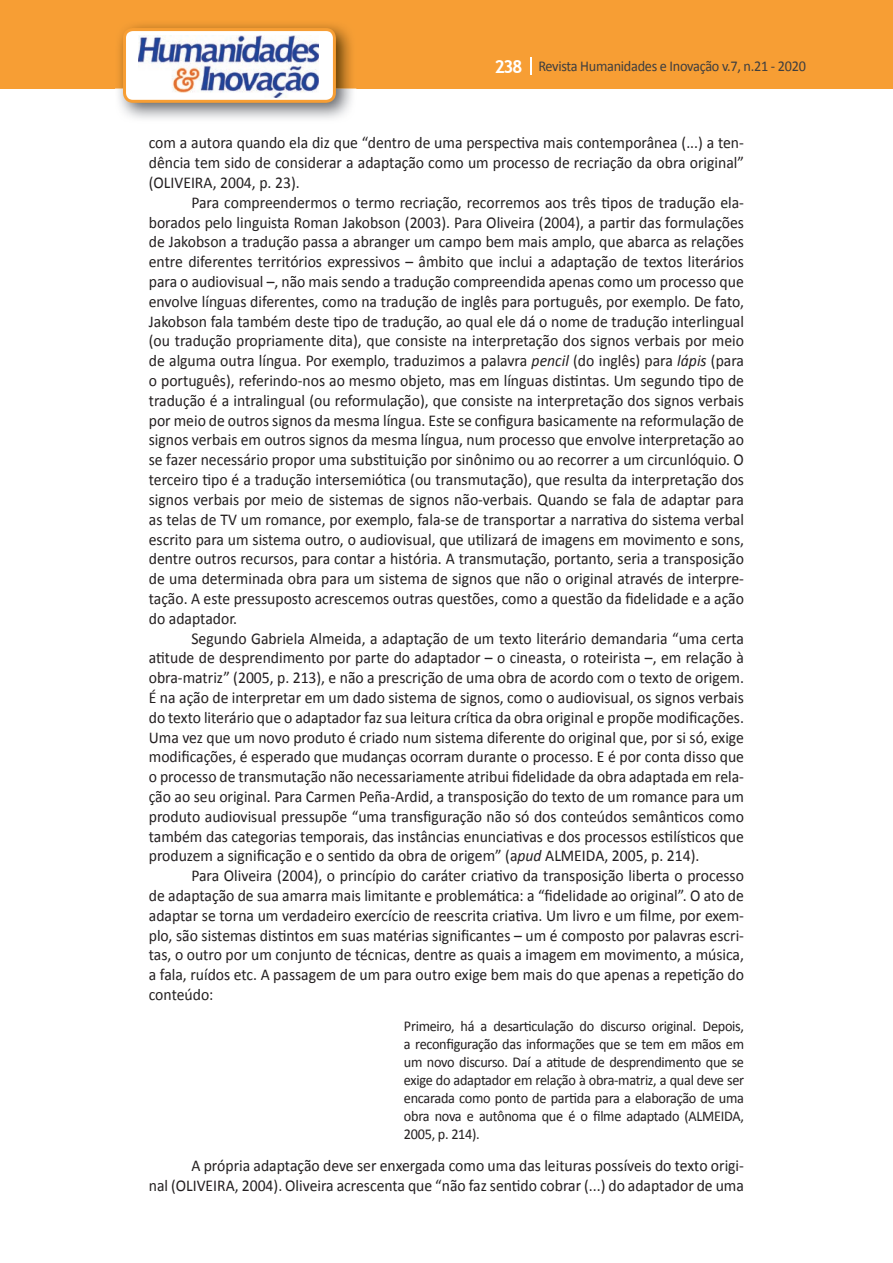
<style>
.page{position:relative;width:893px;height:1263px;background:#fff}
.page>*{position:absolute;margin:0;border:0;box-sizing:border-box;transform-origin:0 0}
.t1{font:16.5px/19.8px "Calibri";color:#231f20;text-align:justify;scale:.95 1}
.t2{font:15px/18px "Calibri";letter-spacing:-.02em;color:#231f20;text-align:justify;scale:.95 1}
.t3{font:15px "Calibri";letter-spacing:-.02em;color:#3e3e3f;scale:.95 1}
.s1{font-family:"Trebuchet MS";font-weight:700;font-size:18px;color:#fff}
.s2{font-style:italic}
</style>
<div class="page">
<div style="left:0;top:0;width:893px;height:88px;background:#f79e34"></div>
<svg style="left:530px;top:57px;width:2px;height:18px"></svg>
<img style="left:115px;top:24px;width:241px;height:95px">
<svg style="left:123px;top:28px;width:213px;height:75px"></svg>
<p class="t3" style="left:495px;top:57px;width:329px"><span class="s1">238</span> Revista Humanidades e Inovação v.7, n.21 - 2020</p>
<p class="t1" style="left:149px;top:133px;width:628px">com a autora quando ela diz que “dentro de uma perspectiva mais contemporânea (...) a ten&shy;dência tem sido de considerar a adaptação como um processo de recriação da obra original” (OLIVEIRA, 2004, p. 23).</p>
<p class="t1" style="left:149px;top:193px;width:628px;text-indent:43px">Para compreendermos o termo recriação, recorremos aos três tipos de tradução ela&shy;borados pelo linguista Roman Jakobson (2003). Para Oliveira (2004), a partir das formulações de Jakobson a tradução passa a abranger um campo bem mais amplo, que abarca as relações entre diferentes territórios expressivos – âmbito que inclui a adaptação de textos literários para o audiovisual –, não mais sendo a tradução compreendida apenas como um processo que envolve línguas diferentes, como na tradução de inglês para português, por exemplo. De fato, Jakobson fala também deste tipo de tradução, ao qual ele dá o nome de tradução interlingual (ou tradução propriamente dita), que consiste na interpretação dos signos verbais por meio de alguma outra língua. Por exemplo, traduzimos a palavra <span class="s2">pencil</span> (do inglês) para <span class="s2">lápis</span> (para o português), referindo-nos ao mesmo objeto, mas em línguas distintas. Um segundo tipo de tradução é a intralingual (ou reformulação), que consiste na interpretação dos signos verbais por meio de outros signos da mesma língua. Este se configura basicamente na reformulação de signos verbais em outros signos da mesma língua, num processo que envolve interpretação ao se fazer necessário propor uma substituição por sinônimo ou ao recorrer a um circunlóquio. O terceiro tipo é a tradução intersemiótica (ou transmutação), que resulta da interpretação dos signos verbais por meio de sistemas de signos não-verbais. Quando se fala de adaptar para as telas de TV um romance, por exemplo, fala-se de transportar a narrativa do sistema verbal escrito para um sistema outro, o audiovisual, que utilizará de imagens em movimento e sons, dentre outros recursos, para contar a história. A transmutação, portanto, seria a transposição de uma determinada obra para um sistema de signos que não o original através de interpre&shy;tação. A este pressuposto acrescemos outras questões, como a questão da fidelidade e a ação do adaptador.</p>
<p class="t1" style="left:149px;top:628px;width:628px;text-indent:43px">Segundo Gabriela Almeida, a adaptação de um texto literário demandaria “uma certa atitude de desprendimento por parte do adaptador – o cineasta, o roteirista –, em relação à obra-matriz” (2005, p. 213), e não a prescrição de uma obra de acordo com o texto de origem.<br>É na ação de interpretar em um dado sistema de signos, como o audiovisual, os signos verbais do texto literário que o adaptador faz sua leitura crítica da obra original e propõe modificações.<br>Uma vez que um novo produto é criado num sistema diferente do original que, por si só, exige modificações, é esperado que mudanças ocorram durante o processo. E é por conta disso que o processo de transmutação não necessariamente atribui fidelidade da obra adaptada em rela&shy;ção ao seu original. Para Carmen Peña-Ardid, a transposição do texto de um romance para um produto audiovisual pressupõe “uma transfiguração não só dos conteúdos semânticos como também das categorias temporais, das instâncias enunciativas e dos processos estilísticos que produzem a significação e o sentido da obra de origem” (a<span class="s2">pud</span> ALMEIDA, 2005, p. 214).</p>
<p class="t1" style="left:149px;top:866px;width:628px;text-indent:43px">Para Oliveira (2004), o princípio do caráter criativo da transposição liberta o processo de adaptação de sua amarra mais limitante e problemática: a “fidelidade ao original”. O ato de adaptar se torna um verdadeiro exercício de reescrita criativa. Um livro e um filme, por exem&shy;plo, são sistemas distintos em suas matérias significantes – um é composto por palavras escri&shy;tas, o outro por um conjunto de técnicas, dentre as quais a imagem em movimento, a música, a fala, ruídos etc. A passagem de um para outro exige bem mais do que apenas a repetição do conteúdo:</p>
<p class="t2" style="left:404px;top:1017px;width:360px">Primeiro, há a desarticulação do discurso original. Depois, a reconfiguração das informações que se tem em mãos em um novo discurso. Daí a atitude de desprendimento que se exige do adaptador em relação à obra-matriz, a qual deve ser encarada como ponto de partida para a elaboração de uma obra nova e autônoma que é o filme adaptado (ALMEIDA, 2005, p. 214).</p>
<p class="t1" style="left:149px;top:1156px;width:628px;text-align:right">A própria adaptação deve ser enxergada como uma das leituras possíveis do texto origi-<br>nal (OLIVEIRA, 2004). Oliveira acrescenta que “não faz sentido cobrar (...) do adaptador de uma</p>
</div>
